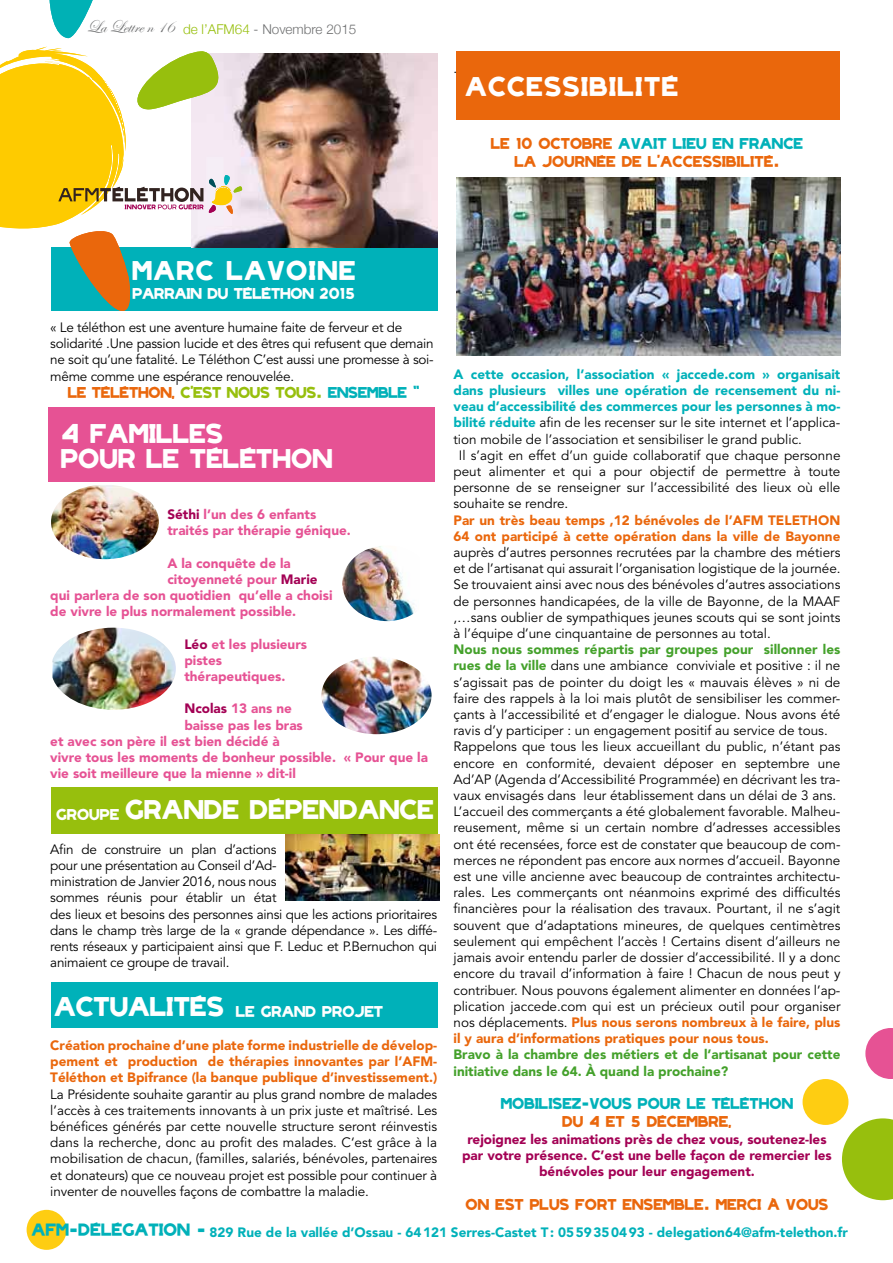
<style>
.page{position:relative;width:893px;height:1263px;background:#fff}
.page>*{position:absolute;margin:0;border:0;box-sizing:border-box;transform-origin:0 0}
.t1{font:700 21px/25.2px "AFM Telethon";color:#fff}
.t2{font:700 21px "AFM Telethon";letter-spacing:.06em;color:#fff}
.t3{font:13.5px/16.2px "Avenir";color:#000;text-align:justify}
.t4{font:13.5px/16.2px "Avenir";letter-spacing:-.02em;color:#000}
.t5{font:900 13.5px/16.2px "Avenir";color:#e65294}
.t6{font:900 13.5px/16.2px "Avenir";color:#ea670c;text-align:justify}
.t7{font:900 13.5px "Avenir";color:#00b1b9}
.t8{font:900 13.5px/16.2px "Avenir";color:#a30054;text-align:center}
.t9{font:900 13.5px/16.2px "Avenir";color:#44a12b}
.t10{font:300 13.5px "Helvetica Neue";color:#707172}
.t11{font:700 12px/18px "AFM Telethon";color:#ea670c;text-align:center}
.t12{font:700 12px "AFM Telethon";letter-spacing:-.02em;color:#97bf0d}
.t13{font:700 12px "AFM Telethon";color:#00b1b9}
.t14{font:700 12px "AFM Telethon";color:#fff}
.t15{font:700 12px "AFM Telethon";letter-spacing:-.02em;color:#fff}
.s1{color:#97bf0d}
.s2{color:#00b1b9}
.s3{color:#ea670c}
.s4{color:#a30054}
.s5{font-size:12px}
.s6{font-size:21px}
.s7{font-weight:900;color:#00b1b9}
.s8{font-weight:900;color:#44a12b}
.s9{font-weight:900;color:#ea670c}
.s10{font-family:"AFM Telethon";font-weight:700}
</style>
<div class="page">
<div style="left:27px;top:1210px;width:40px;height:40px;background:#fecd12;border-radius:50%"></div>
<div style="left:51px;top:247px;width:387px;height:64px;background:#00b1b9"></div>
<div style="left:48px;top:407px;width:387px;height:75px;background:#e65294"></div>
<div style="left:51px;top:787px;width:387px;height:47px;background:#97bf0d"></div>
<div style="left:51px;top:982px;width:387px;height:46px;background:#00b1b9"></div>
<div style="left:456px;top:52px;width:384px;height:68px;background:#ea670c"></div>
<img style="left:243px;top:53px;width:194px;height:194px">
<img style="left:51px;top:485px;width:108px;height:74px">
<img style="left:342px;top:546px;width:73px;height:75px">
<img style="left:52px;top:628px;width:124px;height:82px">
<img style="left:321px;top:657px;width:111px;height:77px">
<img style="left:285px;top:834px;width:155px;height:67px">
<img style="left:456px;top:177px;width:384px;height:179px">
<svg style="left:49px;top:0;width:44px;height:39px"></svg>
<svg style="left:842px;top:1118px;width:51px;height:82px"></svg>
<svg style="left:865px;top:1028px;width:28px;height:51px"></svg>
<div style="left:802px;top:1079px;width:46px;height:46px;background:#fecd12;border-radius:50%"></div>
<svg style="left:0;top:47px;width:243px;height:264px"></svg>
<p class="t10" style="left:87px;top:21px;width:271px"><sup>La</sup> <sup>Lettre</sup> <sup>n</sup> <sup>16</sup> <span class="s1">de l’AFM64</span> - Novembre 2015</p>
<p class="t3" style="left:453px;top:60px;width:5px">.</p>
<h1 class="t2" style="left:465px;top:78px;width:215px">ACCESSIBILITÉ</h1>
<p class="t11" style="left:491px;top:137px;width:314px">LE 10 OCTOBRE <span class="s2">AVAIT LIEU EN FRANCE<br></span>LA JOURNÉE DE L’ACCESSIBILITÉ.</p>
<h1 class="t2" style="left:132px;top:262px;width:225px">MARC LAVOINE</h1>
<p class="t15" style="left:132px;top:288px;width:224px">PARRAIN DU TÉLÉTHON 2015</p>
<p class="t4" style="left:50px;top:320px;width:385px">« Le téléthon est une aventure humaine faite de ferveur et de solidarité .Une passion lucide et des êtres qui refusent que demain ne soit qu’une fatalité. Le Téléthon C’est aussi une promesse à soi&shy;même comme une espérance renouvelée.</p>
<p class="t12" style="left:68px;top:387px;width:353px"><span class="s3">LE TÉLÉTHON,</span> C’EST NOUS TOUS. <span class="s2">ENSEMBLE »</span></p>
<h1 class="t1" style="left:61px;top:425px;width:273px">4 FAMILLES<br>POUR LE TÉLÉTHON</h1>
<p class="t5" style="left:167px;top:506px;width:185px"><span class="s4">Séthi</span> l’un des 6 enfants traités par thérapie génique.</p>
<p class="t5" style="left:167px;top:555px;width:125px">A la conquête de la</p>
<p class="t5" style="left:167px;top:571px;width:152px">citoyenneté pour <span class="s4">Marie</span></p>
<p class="t5" style="left:50px;top:587px;width:284px">qui parlera de son quotidien qu’elle a choisi</p>
<p class="t5" style="left:50px;top:603px;width:248px">de vivre le plus normalement possible.</p>
<p class="t5" style="left:184px;top:636px;width:124px"><span class="s4">Léo</span> et les plusieurs pistes thérapeutiques.</p>
<p class="t5" style="left:184px;top:700px;width:109px"><span class="s4">Ncolas</span> 13 ans ne</p>
<p class="t5" style="left:184px;top:717px;width:120px">baisse pas les bras</p>
<p class="t5" style="left:50px;top:733px;width:231px">et avec son père il est bien décidé à</p>
<p class="t5" style="left:50px;top:749px;width:379px">vivre tous les moments de bonheur possible. « Pour que la</p>
<p class="t5" style="left:50px;top:765px;width:247px">vie soit meilleure que la mienne » dit-il</p>
<h1 class="t1" style="left:56px;top:801px;width:379px"><span class="s5">GROUPE</span> GRANDE DÉPENDANCE</h1>
<p class="t4" style="left:50px;top:841px;width:388px">Afin de construire un plan d’actions<br>pour une présentation au Conseil d’Ad-<br>ministration de Janvier 2016, nous nous<br>sommes réunis pour établir un état<br>des lieux et besoins des personnes ainsi que les actions prioritaires dans le champ très large de la « grande dépendance ». Les diffé&shy;rents réseaux y participaient ainsi que F. Leduc et P.Bernuchon qui animaient ce groupe de travail.</p>
<p class="t14" style="left:54px;top:1006px;width:331px"><span class="s6">ACTUALITÉS</span> LE GRAND PROJET</p>
<p class="t6" style="left:50px;top:1037px;width:388px">Création prochaine d’une plate forme industrielle de dévelop&shy;pement et production de thérapies innovantes par l’AFM-Téléthon et Bpifrance (la banque publique d’investissement.)</p>
<p class="t3" style="left:50px;top:1086px;width:388px">La Présidente souhaite garantir au plus grand nombre de malades l’accès à ces traitements innovants à un prix juste et maîtrisé. Les bénéfices générés par cette nouvelle structure seront réinvestis dans la recherche, donc au profit des malades. C‘est grâce à la mobilisation de chacun, (familles, salariés, bénévoles, partenaires et donateurs) que ce nouveau projet est possible pour continuer à inventer de nouvelles façons de combattre la maladie.</p>
<p class="t7" style="left:453px;top:366px;width:388px">A cette occasion, l’association « jaccede.com » organisait</p>
<p class="t7" style="left:453px;top:382px;width:388px">dans plusieurs villes une opération de recensement du ni-</p>
<p class="t7" style="left:453px;top:398px;width:388px">veau d’accessibilité des commerces pour les personnes à mo-</p>
<p class="t3" style="left:453px;top:415px;width:388px"><span class="s7">bilité réduite</span> afin de les recenser sur le site internet et l’applica-</p>
<p class="t3" style="left:453px;top:431px;width:350px">tion mobile de l’association et sensibiliser le grand public.</p>
<p class="t3" style="left:459px;top:447px;width:383px">Il s’agit en effet d’un guide collaboratif que chaque personne</p>
<p class="t3" style="left:453px;top:464px;width:388px">peut alimenter et qui a pour objectif de permettre à toute</p>
<p class="t3" style="left:453px;top:480px;width:388px">personne de se renseigner sur l’accessibilité des lieux où elle</p>
<p class="t3" style="left:453px;top:496px;width:116px">souhaite se rendre.</p>
<p class="t6" style="left:453px;top:512px;width:388px">Par un très beau temps ,12 bénévoles de l’AFM TELETHON<br>64 ont participé à cette opération dans la ville de Bayonne</p>
<p class="t3" style="left:453px;top:545px;width:388px">auprès d’autres personnes recrutées par la chambre des métiers et de l’artisanat qui assurait l’organisation logistique de la journée.<br>Se trouvaient ainsi avec nous des bénévoles d’autres associations de personnes handicapées, de la ville de Bayonne, de la MAAF ,…sans oublier de sympathiques jeunes scouts qui se sont joints à l’équipe d’une cinquantaine de personnes au total.</p>
<p class="t3" style="left:453px;top:642px;width:388px;text-align:left"><span class="s8">Nous nous sommes répartis par groupes pour sillonner les rues de la ville</span> dans une ambiance conviviale et positive : il ne s’agissait pas de pointer du doigt les « mauvais élèves » ni de faire des rappels à la loi mais plutôt de sensibiliser les commer&shy;çants à l’accessibilité et d’engager le dialogue. Nous avons été ravis d’y participer : un engagement positif au service de tous.<br>Rappelons que tous les lieux accueillant du public, n’étant pas encore en conformité, devaient déposer en septembre une Ad’AP (Agenda d’Accessibilité Programmée) en décrivant les tra&shy;vaux envisagés dans leur établissement dans un délai de 3 ans.<br>L’accueil des commerçants a été globalement favorable. Malheu&shy;reusement, même si un certain nombre d’adresses accessibles ont été recensées, force est de constater que beaucoup de com&shy;merces ne répondent pas encore aux normes d’accueil. Bayonne est une ville ancienne avec beaucoup de contraintes architectu&shy;rales. Les commerçants ont néanmoins exprimé des difficultés financières pour la réalisation des travaux. Pourtant, il ne s’agit souvent que d’adaptations mineures, de quelques centimètres seulement qui empêchent l’accès ! Certains disent d’ailleurs ne jamais avoir entendu parler de dossier d’accessibilité. Il y a donc encore du travail d’information à faire ! Chacun de nous peut y contribuer. Nous pouvons également alimenter en données l’ap&shy;plication jaccede.com qui est un précieux outil pour organiser nos déplacements. <span class="s9">Plus nous serons nombreux à le faire, plus il y aura d’informations pratiques pour nous tous.</span></p>
<p class="t9" style="left:453px;top:1046px;width:388px">Bravo à la chambre des métiers et de l’artisanat pour cette initiative dans le 64. À quand la prochaine?</p>
<p class="t13" style="left:501px;top:1098px;width:294px">MOBILISEZ-VOUS POUR LE TÉLÉTHON</p>
<p class="t11" style="left:562px;top:1114px;width:171px">DU 4 ET 5 DÉCEMBRE,</p>
<p class="t8" style="left:462px;top:1131px;width:371px">rejoignez les animations près de chez vous, soutenez-les par votre présence. C’est une belle façon de remercier les bénévoles pour leur engagement.</p>
<p class="t11" style="left:466px;top:1197px;width:364px">ON EST PLUS FORT ENSEMBLE. MERCI À VOUS</p>
<p class="t7" style="left:31px;top:1224px;width:818px"><span class="s10">AFM-DÉLÉGATION -</span> 829 Rue de la vallée d’Ossau - 64121 Serres-Castet T: 0559350493 - delegation64@afm-telethon.fr</p>
</div>
